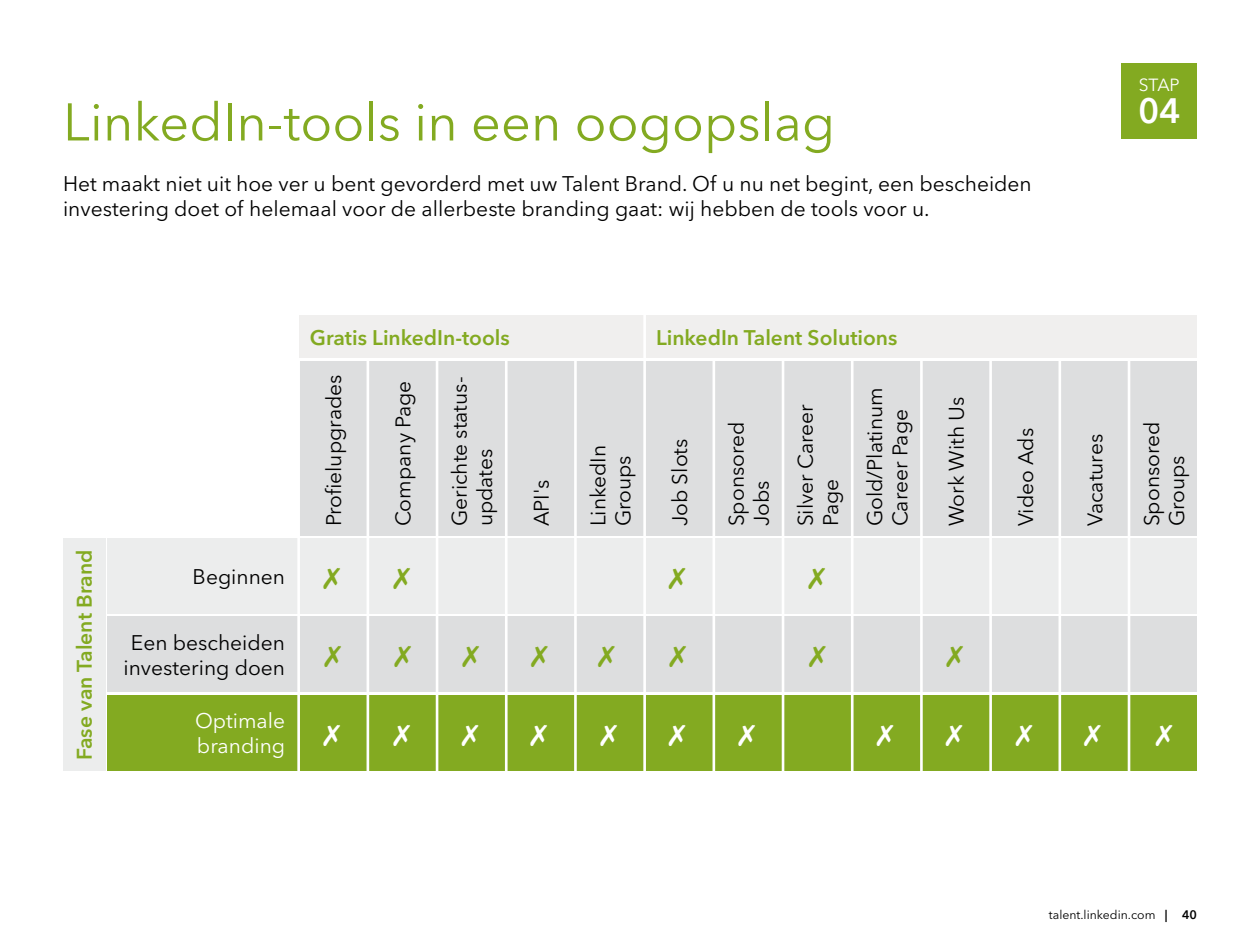
<style>
.page{position:relative;width:1260px;height:945px;background:#fff}
.page>*{position:absolute;margin:0;border:0;box-sizing:border-box;transform-origin:0 0}
.t1{font:52.5px "Avenir Next LT Pro";color:#83aa21}
.t2{font:600 35px "Avenir Next LT Pro";color:#fff}
.t3{font:21px/25.2px "Avenir Next LT Pro";color:#000}
.t4{font:600 21px "Avenir Next LT Pro";color:#83aa21}
.t5{font:21px/25.2px "Avenir Next LT Pro";color:#fff}
.t6{font:17.5px "Avenir Next LT Pro";color:#fff}
.t7{font:12.25px "Avenir Next LT Pro";color:#000}
.s1{font-weight:600}
</style>
<div class="page">
<div style="left:1122px;top:63px;width:75px;height:75px;background:#83aa21"></div>
<div style="left:299px;top:361px;width:898px;height:174px;background:#dddedf"></div>
<div style="left:108px;top:695px;width:1089px;height:75px;background:#83aa21"></div>
<div style="left:108px;top:617px;width:1089px;height:75px;background:#dddedf"></div>
<div style="left:108px;top:538px;width:1089px;height:75px;background:#eceded"></div>
<hr style="left:367px;top:360px;width:2px;height:431px;background:#fff">
<hr style="left:436px;top:360px;width:2px;height:431px;background:#fff">
<hr style="left:505px;top:360px;width:3px;height:431px;background:#fff">
<hr style="left:989px;top:360px;width:3px;height:431px;background:#fff">
<hr style="left:1059px;top:360px;width:2px;height:431px;background:#fff">
<hr style="left:1128px;top:360px;width:2px;height:431px;background:#fff">
<hr style="left:297px;top:360px;width:3px;height:431px;background:#fff">
<hr style="left:574px;top:360px;width:3px;height:431px;background:#fff">
<hr style="left:713px;top:360px;width:2px;height:431px;background:#fff">
<hr style="left:782px;top:360px;width:2px;height:431px;background:#fff">
<hr style="left:851px;top:360px;width:3px;height:431px;background:#fff">
<hr style="left:920px;top:360px;width:3px;height:431px;background:#fff">
<div style="left:300px;top:316px;width:897px;height:42px;background:#f0efee"></div>
<hr style="left:643px;top:294px;width:3px;height:497px;background:#fff">
<div style="left:63px;top:538px;width:42px;height:232px;background:#eceded"></div>
<h1 class="t1" style="left:63px;top:91px;width:774px">LinkedIn-tools in een oogopslag</h1>
<p class="t3" style="left:63px;top:171px;width:970px">Het maakt niet uit hoe ver u bent gevorderd met uw Talent Brand. Of u nu net begint, een bescheiden investering doet of helemaal voor de allerbeste branding gaat: wij hebben de tools voor u.</p>
<p class="t4" style="left:310px;top:325px;width:201px">Gratis LinkedIn-tools</p>
<p class="t4" style="left:656px;top:325px;width:243px">LinkedIn Talent Solutions</p>
<p class="t6" style="left:1139px;top:75px;width:42px">STAP</p>
<h2 class="t2" style="left:1138px;top:89px;width:44px">04</h2>
<p class="t4" style="left:72px;top:760px;width:212px;rotate:-90deg">Fase van Talent Brand</p>
<p class="t3" style="left:193px;top:564px;width:94px">Beginnen</p>
<p class="t3" style="left:124px;top:630px;width:163px;text-align:center">Een bescheiden investering doen</p>
<p class="t5" style="left:195px;top:708px;width:92px">Optimale branding</p>
<p class="t3" style="left:321px;top:526px;width:153px;rotate:-90deg">Profielupgrades</p>
<p class="t3" style="left:390px;top:526px;width:147px;rotate:-90deg">Company Page</p>
<p class="t3" style="left:447px;top:526px;width:151px;rotate:-90deg">Gerichte status&shy;updates</p>
<p class="t3" style="left:529px;top:526px;width:49px;rotate:-90deg">API's</p>
<p class="t3" style="left:585px;top:526px;width:83px;rotate:-90deg">LinkedIn<br>Groups</p>
<p class="t3" style="left:667px;top:526px;width:89px;rotate:-90deg">Job Slots</p>
<p class="t3" style="left:724px;top:526px;width:106px;rotate:-90deg">Sponsored<br>Jobs</p>
<p class="t3" style="left:793px;top:526px;width:124px;rotate:-90deg">Silver Career<br>Page</p>
<p class="t3" style="left:862px;top:526px;width:140px;rotate:-90deg">Gold/Platinum<br>Career Page</p>
<p class="t3" style="left:944px;top:526px;width:131px;rotate:-90deg">Work With Us</p>
<p class="t3" style="left:1013px;top:526px;width:100px;rotate:-90deg">Video Ads</p>
<p class="t3" style="left:1082px;top:526px;width:94px;rotate:-90deg">Vacatures</p>
<p class="t3" style="left:1139px;top:526px;width:106px;rotate:-90deg">Sponsored<br>Groups</p>
<p class="t7" style="left:1049px;top:907px;width:150px">talent.linkedin.com <span class="s1">| 40</span></p>
</div>
